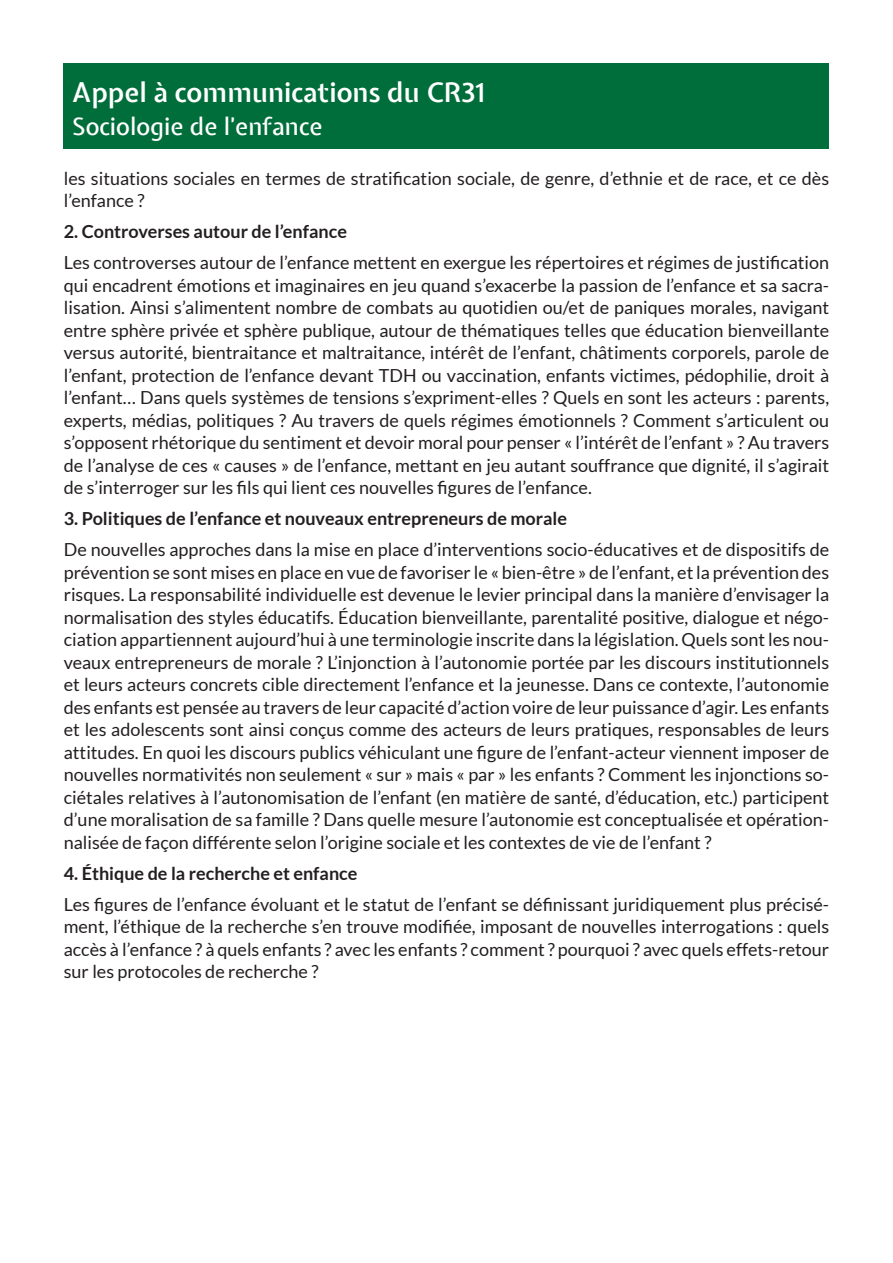
<style>
.page{position:relative;width:893px;height:1263px;background:#fff}
.page>*{position:absolute;margin:0;border:0;box-sizing:border-box;transform-origin:0 0}
.t1{font:600 27px "Expletus Sans";color:#fff}
.t2{font:500 24px "Expletus Sans";color:#fff}
.t3{font:18px/22.5px "Lato";color:#231f20;text-align:justify}
.t4{font:700 18px "Lato";color:#231f20}
</style>
<div class="page">
<div style="left:64px;top:64px;width:765px;height:85px;background:#006e3b"></div>
<h1 class="t1" style="left:72px;top:78px;width:414px">Appel à communications du CR31</h1>
<h2 class="t2" style="left:72px;top:113px;width:252px">Sociologie de l’enfance</h2>
<p class="t3" style="left:64px;top:167px;width:767px">les situations sociales en termes de stratification sociale, de genre, d’ethnie et de race, et ce dès l’enfance ?</p>
<p class="t4" style="left:64px;top:221px;width:285px">2. Controverses autour de l’enfance</p>
<p class="t3" style="left:64px;top:251px;width:767px">Les controverses autour de l’enfance mettent en exergue les répertoires et régimes de justification qui encadrent émotions et imaginaires en jeu quand s’exacerbe la passion de l’enfance et sa sacra&shy;lisation. Ainsi s’alimentent nombre de combats au quotidien ou/et de paniques morales, navigant entre sphère privée et sphère publique, autour de thématiques telles que éducation bienveillante versus autorité, bientraitance et maltraitance, intérêt de l’enfant, châtiments corporels, parole de l’enfant, protection de l’enfance devant TDH ou vaccination, enfants victimes, pédophilie, droit à l’enfant… Dans quels systèmes de tensions s’expriment-elles ? Quels en sont les acteurs : parents, experts, médias, politiques ? Au travers de quels régimes émotionnels ? Comment s’articulent ou s’opposent rhétorique du sentiment et devoir moral pour penser « l’intérêt de l’enfant » ? Au travers de l’analyse de ces « causes » de l’enfance, mettant en jeu autant souffrance que dignité, il s’agirait de s’interroger sur les fils qui lient ces nouvelles figures de l’enfance.</p>
<p class="t4" style="left:64px;top:508px;width:505px">3. Politiques de l’enfance et nouveaux entrepreneurs de morale</p>
<p class="t3" style="left:64px;top:538px;width:767px">De nouvelles approches dans la mise en place d’interventions socio-éducatives et de dispositifs de prévention se sont mises en place en vue de favoriser le « bien-être » de l’enfant, et la prévention des risques. La responsabilité individuelle est devenue le levier principal dans la manière d’envisager la normalisation des styles éducatifs. Éducation bienveillante, parentalité positive, dialogue et négo&shy;ciation appartiennent aujourd’hui à une terminologie inscrite dans la législation. Quels sont les nou&shy;veaux entrepreneurs de morale ? L’injonction à l’autonomie portée par les discours institutionnels et leurs acteurs concrets cible directement l’enfance et la jeunesse. Dans ce contexte, l’autonomie des enfants est pensée au travers de leur capacité d’action voire de leur puissance d’agir. Les enfants et les adolescents sont ainsi conçus comme des acteurs de leurs pratiques, responsables de leurs attitudes. En quoi les discours publics véhiculant une figure de l’enfant-acteur viennent imposer de nouvelles normativités non seulement « sur » mais « par » les enfants ? Comment les injonctions so&shy;ciétales relatives à l’autonomisation de l’enfant (en matière de santé, d’éducation, etc.) participent d’une moralisation de sa famille ? Dans quelle mesure l’autonomie est conceptualisée et opération&shy;nalisée de façon différente selon l’origine sociale et les contextes de vie de l’enfant ?</p>
<p class="t4" style="left:64px;top:863px;width:295px">4. Éthique de la recherche et enfance</p>
<p class="t3" style="left:64px;top:893px;width:767px">Les figures de l’enfance évoluant et le statut de l’enfant se définissant juridiquement plus précisé&shy;ment, l’éthique de la recherche s’en trouve modifiée, imposant de nouvelles interrogations : quels accès à l’enfance ? à quels enfants ? avec les enfants ? comment ? pourquoi ? avec quels effets-retour sur les protocoles de recherche ?</p>
</div>
